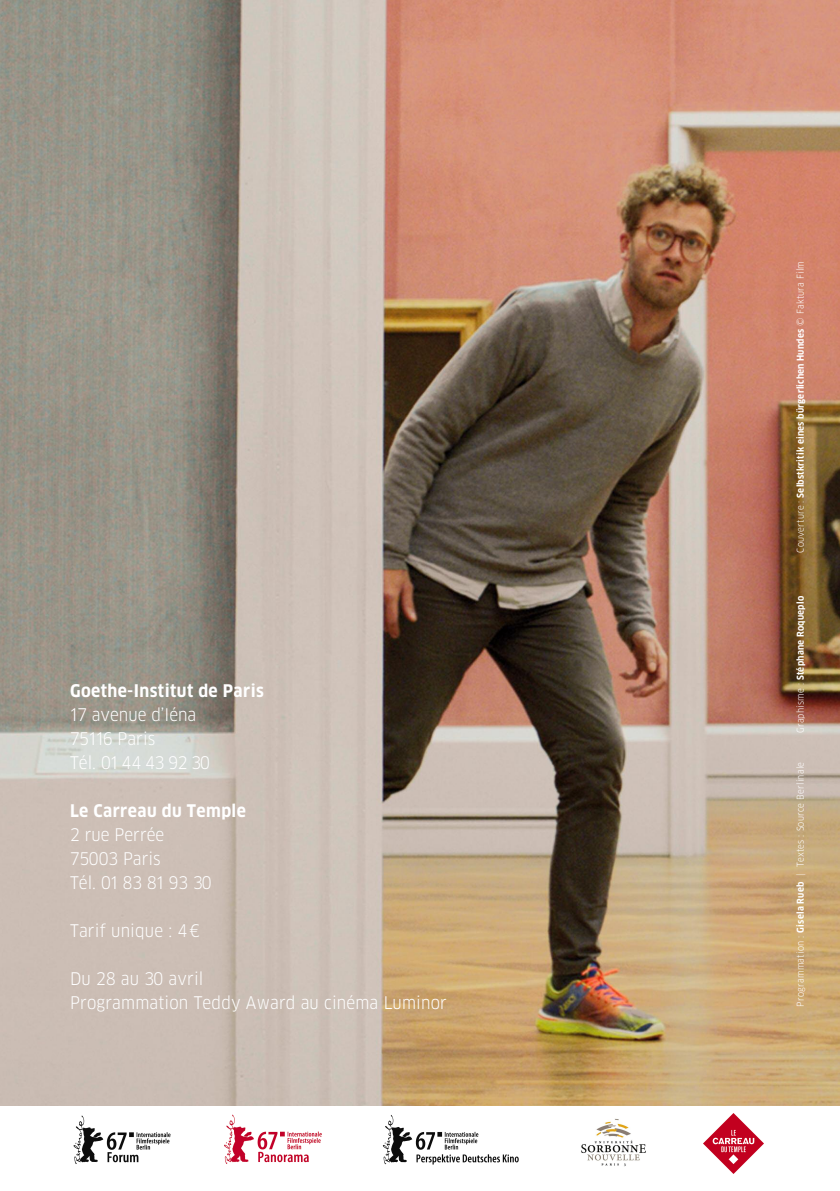
<style>
.page{position:relative;width:840px;height:1191px;background:#fff}
.page>*{position:absolute;margin:0;border:0;box-sizing:border-box;transform-origin:0 0}
.t1{font:17px/24px "Goethe FF Clan";letter-spacing:.005em;color:#fff}
.t2{font:700 17px "Goethe FF Clan";letter-spacing:.025em;color:#fff}
.t3{font:700 9.2px "Goethe FF Clan";letter-spacing:.02em;color:#fff}
.t4{font:9.2px "Goethe FF Clan";letter-spacing:.025em;color:#fff}
.s1{font-weight:400}
.s2{font-weight:700}
</style>
<div class="page">
<img style="left:0;top:0;width:839px;height:1106px">
<img style="left:581px;top:1118px;width:65px;height:49px">
<img style="left:224px;top:1114px;width:98px;height:50px">
<img style="left:382px;top:1115px;width:137px;height:50px">
<img style="left:703px;top:1113px;width:59px;height:60px">
<img style="left:73px;top:1115px;width:98px;height:49px">
<p class="t2" style="left:70px;top:680px;width:195px">Goethe-Institut de Paris</p>
<p class="t1" style="left:70px;top:702px;width:141px">17 avenue d’Iéna<br>75116 Paris<br>Tél. 01 44 43 92 30</p>
<p class="t2" style="left:70px;top:800px;width:177px">Le Carreau du Temple</p>
<p class="t1" style="left:70px;top:822px;width:143px">2 rue Perrée<br>75003 Paris<br>Tél. 01 83 81 93 30</p>
<p class="t1" style="left:70px;top:918px;width:131px">Tarif unique : 4€</p>
<p class="t1" style="left:70px;top:966px;width:378px">Du 28 au 30 avril<br>Programmation Teddy Award au cinéma Luminor</p>
<p class="t3" style="left:794px;top:552px;width:293px;rotate:-90deg"><span class="s1">Couverture :</span> Selbstkritik eines bürgerlichen Hundes <span class="s1">© Faktura Film</span></p>
<p class="t3" style="left:794px;top:733px;width:138px;rotate:-90deg"><span class="s1">Graphisme :</span> Stéphane Roqueplo</p>
<p class="t4" style="left:794px;top:1006px;width:246px;rotate:-90deg">Programmation : <span class="s2">Gisela Rueb</span> | Textes : Source Berlinale</p>
</div>
